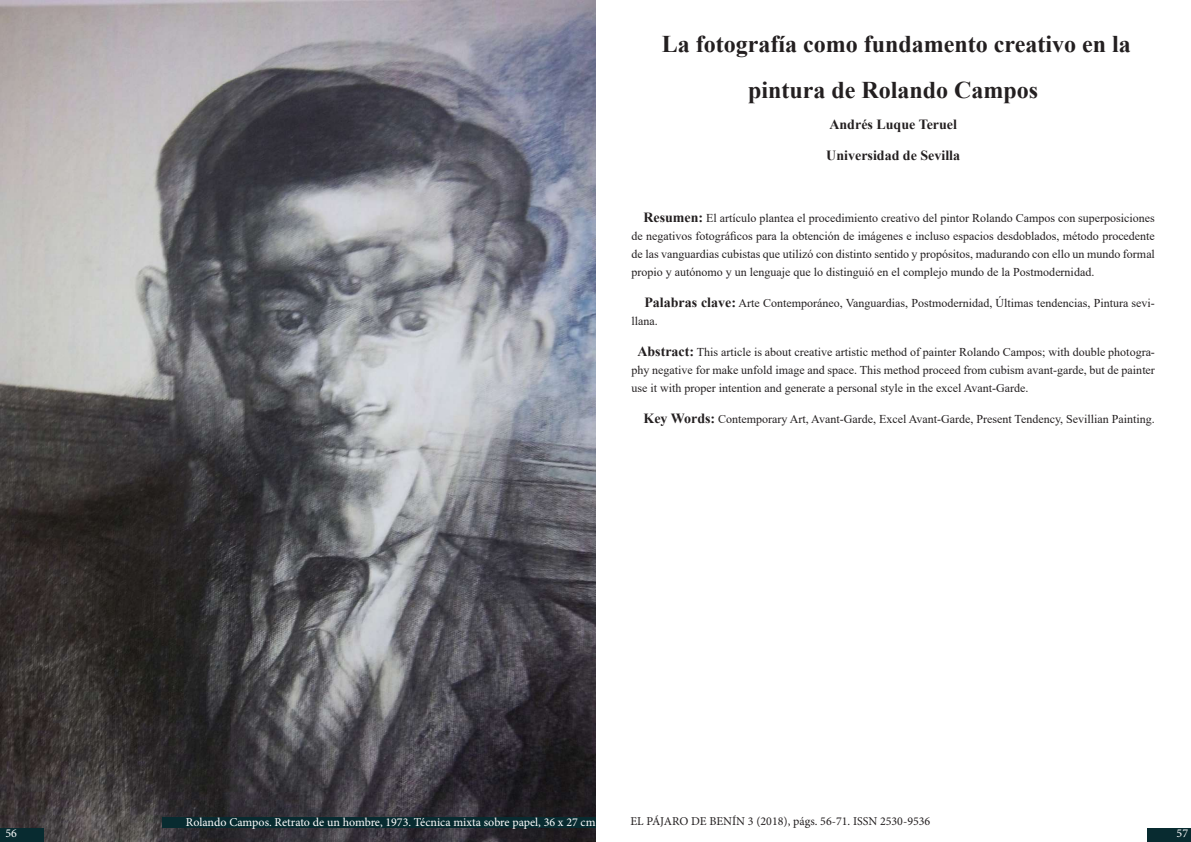
<style>
.page{position:relative;width:1191px;height:842px;background:#fff}
.page>*{position:absolute;margin:0;border:0;box-sizing:border-box;transform-origin:0 0}
.t1{font:700 24px/46px "Times New Roman";color:#231f20;text-align:center}
.t2{font:700 14px "Times New Roman";color:#231f20}
.t3{font:12px/18px "Times New Roman";color:#231f20;text-align:justify}
.t4{font:12px "Minion Pro";color:#fff}
.t5{font:12px "Minion Pro";color:#231f20}
.s1{font-weight:700;font-size:14px}
</style>
<div class="page">
<img style="left:0;top:0;width:595px;height:842px">
<div style="left:162px;top:817px;width:433px;height:11px;background:#082b30"></div>
<div style="left:0;top:828px;width:43px;height:14px;background:#082b30"></div>
<div style="left:1147px;top:828px;width:44px;height:14px;background:#082b30"></div>
<h1 class="t1" style="left:662px;top:21px;width:470px">La fotografía como fundamento creativo en la pintura de Rolando Campos</h1>
<p class="t2" style="left:829px;top:114px;width:129px">Andrés Luque Teruel</p>
<p class="t2" style="left:826px;top:145px;width:135px">Universidad de Sevilla</p>
<p class="t3" style="left:631px;top:209px;width:525px;text-indent:12px"><span class="s1">Resumen:</span> El artículo plantea el procedimiento creativo del pintor Rolando Campos con superposiciones de negativos fotográficos para la obtención de imágenes e incluso espacios desdoblados, método procedente de las vanguardias cubistas que utilizó con distinto sentido y propósitos, madurando con ello un mundo formal propio y autónomo y un lenguaje que lo distinguió en el complejo mundo de la Postmodernidad.</p>
<p class="t3" style="left:631px;top:294px;width:525px;text-indent:13px"><span class="s1">Palabras clave:</span> Arte Contemporáneo, Vanguardias, Postmodernidad, Últimas tendencias, Pintura sevi&shy;llana.</p>
<p class="t3" style="left:631px;top:343px;width:525px;text-indent:6px"><span class="s1">Abstract:</span> This article is about creative artistic method of painter Rolando Campos; with double photogra&shy;phy negative for make unfold image and space. This method proceed from cubism avant-garde, but de painter use it with proper intention and generate a personal style in the excel Avant-Garde.</p>
<p class="t3" style="left:643px;top:410px;width:513px"><span class="s1">Key Words:</span> Contemporary Art, Avant-Garde, Excel Avant-Garde, Present Tendency, Sevillian Painting.</p>
<p class="t5" style="left:630px;top:813px;width:301px">EL PÁJARO DE BENÍN 3 (2018), págs. 56-71. ISSN 2530-9536</p>
<p class="t4" style="left:186px;top:814px;width:411px">Rolando Campos. Retrato de un hombre, 1973. Técnica mixta sobre papel, 36 x 27 cm</p>
<p class="t4" style="left:6px;top:825px;width:13px">56</p>
<p class="t4" style="left:1176px;top:825px;width:13px">57</p>
</div>
